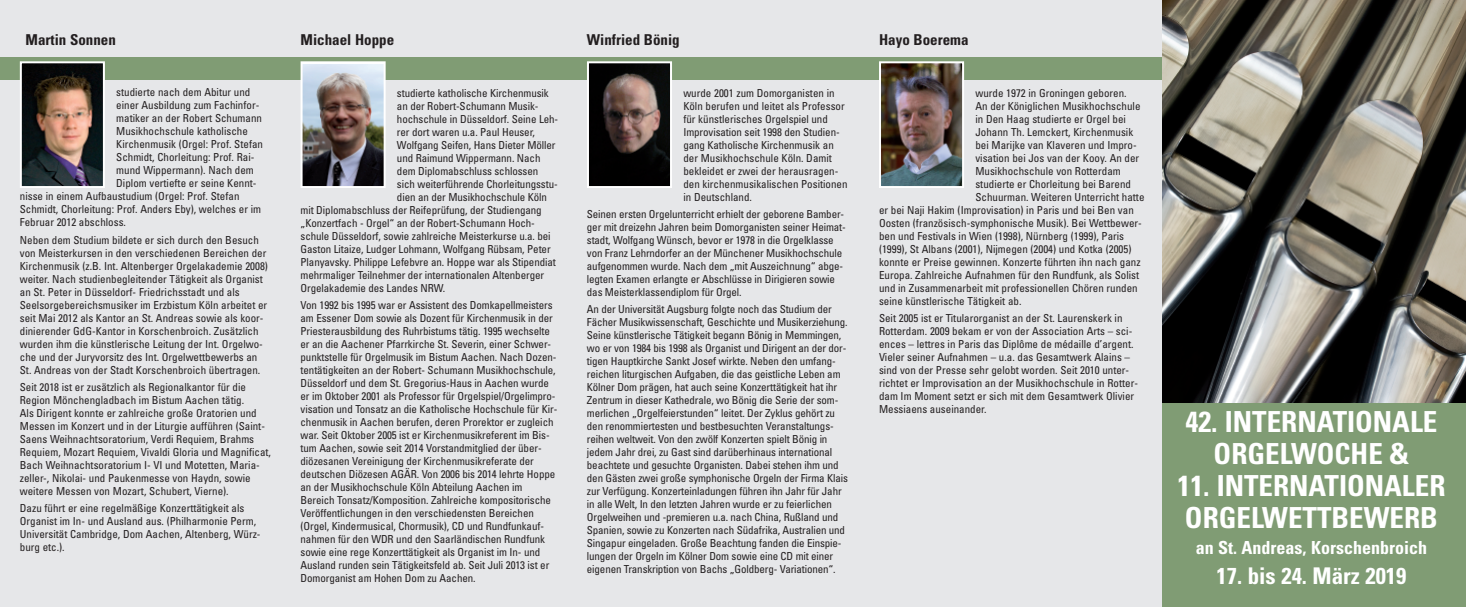
<style>
.page{position:relative;width:1466px;height:607px;background:#fff}
.page>*{position:absolute;margin:0;border:0;box-sizing:border-box;transform-origin:0 0}
.t1{font:700 condensed 29px/32px "Univers";color:#fff;text-align:center}
.t2{font:700 condensed 23px "Univers";color:#fff}
.t3{font:700 condensed 18px "Univers";color:#fff}
.t4{font:700 condensed 15px "Univers";color:#231f20}
.t5{font:condensed 11px/13px "Univers";letter-spacing:-.01em;color:#231f20}
</style>
<div class="page">
<div style="left:0;top:0;width:1162px;height:607px;background:#e6e7e9"></div>
<div style="left:0;top:57px;width:1162px;height:22px;background:#809c74"></div>
<img style="left:303px;top:64px;width:80px;height:121px">
<div style="left:300px;top:61px;width:86px;height:127px;border:2px solid #fff"></div>
<img style="left:590px;top:64px;width:79px;height:121px">
<div style="left:587px;top:61px;width:85px;height:127px;border:2px solid #fff"></div>
<img style="left:882px;top:64px;width:79px;height:121px">
<div style="left:879px;top:61px;width:85px;height:127px;border:2px solid #fff"></div>
<img style="left:23px;top:64px;width:79px;height:121px">
<div style="left:20px;top:61px;width:85px;height:127px;border:2px solid #fff"></div>
<div style="left:1162px;top:403px;width:304px;height:204px;background:#809c74"></div>
<img style="left:1162px;top:0;width:304px;height:403px">
<h3 class="t4" style="left:26px;top:34px;width:92px">Martin Sonnen</h3>
<p class="t5" style="left:116px;top:87px;width:136px">studierte nach dem Abitur und</p>
<p class="t5" style="left:116px;top:100px;width:145px">einer Ausbildung zum Fachinfor-</p>
<p class="t5" style="left:116px;top:113px;width:147px">matiker an der Robert Schumann</p>
<p class="t5" style="left:116px;top:126px;width:133px">Musikhochschule katholische</p>
<p class="t5" style="left:116px;top:139px;width:148px">Kirchenmusik (Orgel: Prof. Stefan</p>
<p class="t5" style="left:116px;top:152px;width:140px">Schmidt, Chorleitung: Prof. Rai-</p>
<p class="t5" style="left:116px;top:165px;width:139px">mund Wippermann). Nach dem</p>
<p class="t5" style="left:116px;top:178px;width:142px">Diplom vertiefte er seine Kennt-</p>
<p class="t5" style="left:20px;top:191px;width:221px">nisse in einem Aufbaustudium (Orgel: Prof. Stefan</p>
<p class="t5" style="left:20px;top:204px;width:243px">Schmidt, Chorleitung: Prof. Anders Eby), welches er im</p>
<p class="t5" style="left:20px;top:217px;width:108px">Februar 2012 abschloss.</p>
<p class="t5" style="left:20px;top:234px;width:250px">Neben dem Studium bildete er sich durch den Besuch von Meisterkursen in den verschiedenen Bereichen der Kirchenmusik (z.B. Int. Altenberger Orgelakademie 2008) weiter. Nach studienbegleitender Tätigkeit als Organist an St. Peter in Düsseldorf- Friedrichsstadt und als Seelsorgebereichsmusiker im Erzbistum Köln arbeitet er seit Mai 2012 als Kantor an St. Andreas sowie als koor&shy;dinierender GdG-Kantor in Korschenbroich. Zusätzlich wurden ihm die künstlerische Leitung der Int. Orgelwo&shy;che und der Juryvorsitz des Int. Orgelwettbewerbs an St. Andreas von der Stadt Korschenbroich übertragen.</p>
<p class="t5" style="left:20px;top:381px;width:253px">Seit 2018 ist er zusätzlich als Regionalkantor für die Region Mönchengladbach im Bistum Aachen tätig.<br>Als Dirigent konnte er zahlreiche große Oratorien und Messen im Konzert und in der Liturgie aufführen (Saint-Saens Weihnachtsoratorium, Verdi Requiem, Brahms Requiem, Mozart Requiem, Vivaldi Gloria und Magnificat, Bach Weihnachtsoratorium I- VI und Motetten, Maria&shy;zeller-, Nikolai- und Paukenmesse von Haydn, sowie weitere Messen von Mozart, Schubert, Vierne).</p>
<p class="t5" style="left:20px;top:503px;width:242px">Dazu führt er eine regelmäßige Konzerttätigkeit als Organist im In- und Ausland aus. (Philharmonie Perm, Universität Cambridge, Dom Aachen, Altenberg, Würz&shy;burg etc.).</p>
<h3 class="t4" style="left:300px;top:34px;width:95px">Michael Hoppe</h3>
<p class="t5" style="left:397px;top:87px;width:153px">studierte katholische Kirchenmusik</p>
<p class="t5" style="left:397px;top:100px;width:143px">an der Robert-Schumann Musik-</p>
<p class="t5" style="left:397px;top:113px;width:163px">hochschule in Düsseldorf. Seine Leh-</p>
<p class="t5" style="left:397px;top:126px;width:139px">rer dort waren u.a. Paul Heuser,</p>
<p class="t5" style="left:397px;top:139px;width:160px">Wolfgang Seifen, Hans Dieter Möller</p>
<p class="t5" style="left:397px;top:152px;width:145px">und Raimund Wippermann. Nach</p>
<p class="t5" style="left:397px;top:165px;width:143px">dem Diplomabschluss schlossen</p>
<p class="t5" style="left:397px;top:178px;width:162px">sich weiterführende Chorleitungsstu-</p>
<p class="t5" style="left:397px;top:191px;width:152px">dien an der Musikhochschule Köln</p>
<p class="t5" style="left:300px;top:204px;width:243px">mit Diplomabschluss der Reifeprüfung, der Studiengang</p>
<p class="t5" style="left:300px;top:217px;width:236px">„Konzertfach - Orgel“ an der Robert-Schumann Hoch-</p>
<p class="t5" style="left:300px;top:230px;width:252px">schule Düsseldorf, sowie zahlreiche Meisterkurse u.a. bei</p>
<p class="t5" style="left:300px;top:243px;width:252px">Gaston Litaize, Ludger Lohmann, Wolfgang Rübsam, Peter</p>
<p class="t5" style="left:300px;top:256px;width:257px">Planyavsky. Philippe Lefebvre an. Hoppe war als Stipendiat</p>
<p class="t5" style="left:300px;top:269px;width:245px">mehrmaliger Teilnehmer der internationalen Altenberger</p>
<p class="t5" style="left:300px;top:282px;width:146px">Orgelakademie des Landes NRW.</p>
<p class="t5" style="left:300px;top:299px;width:258px">Von 1992 bis 1995 war er Assistent des Domkapellmeisters am Essener Dom sowie als Dozent für Kirchenmusik in der Priesterausbildung des Ruhrbistums tätig. 1995 wechselte er an die Aachener Pfarrkirche St. Severin, einer Schwer&shy;punktstelle für Orgelmusik im Bistum Aachen. Nach Dozen&shy;tentätigkeiten an der Robert- Schumann Musikhochschule, Düsseldorf und dem St. Gregorius-Haus in Aachen wurde er im Oktober 2001 als Professor für Orgelspiel/Orgelimpro&shy;visation und Tonsatz an die Katholische Hochschule für Kir&shy;chenmusik in Aachen berufen, deren Prorektor er zugleich war. Seit Oktober 2005 ist er Kirchenmusikreferent im Bis&shy;tum Aachen, sowie seit 2014 Vorstandmitglied der über&shy;diözesanen Vereinigung der Kirchenmusikreferate der deutschen Diözesen AGÄR. Von 2006 bis 2014 lehrte Hoppe an der Musikhochschule Köln Abteilung Aachen im Bereich Tonsatz/Komposition. Zahlreiche kompositorische Veröffentlichungen in den verschiedensten Bereichen (Orgel, Kindermusical, Chormusik), CD und Rundfunkauf&shy;nahmen für den WDR und den Saarländischen Rundfunk sowie eine rege Konzerttätigkeit als Organist im In- und Ausland runden sein Tätigkeitsfeld ab. Seit Juli 2013 ist er Domorganist am Hohen Dom zu Aachen.</p>
<h3 class="t4" style="left:587px;top:34px;width:94px">Winfried Bönig</h3>
<p class="t5" style="left:683px;top:87px;width:166px">wurde 2001 zum Domorganisten in Köln berufen und leitet als Professor für künstlerisches Orgelspiel und Improvisation seit 1998 den Studien&shy;gang Katholische Kirchenmusik an der Musikhochschule Köln. Damit bekleidet er zwei der herausragen&shy;den kirchenmusikalischen Positionen in Deutschland.</p>
<p class="t5" style="left:587px;top:208px;width:260px">Seinen ersten Orgelunterricht erhielt der geborene Bamber&shy;ger mit dreizehn Jahren beim Domorganisten seiner Heimat&shy;stadt, Wolfgang Wünsch, bevor er 1978 in die Orgelklasse von Franz Lehrndorfer an der Münchener Musikhochschule aufgenommen wurde. Nach dem „mit Auszeichnung“ abge&shy;legten Examen erlangte er Abschlüsse in Dirigieren sowie das Meisterklassendiplom für Orgel.</p>
<p class="t5" style="left:587px;top:304px;width:262px">An der Universität Augsburg folgte noch das Studium der Fächer Musikwissenschaft, Geschichte und Musikerziehung.<br>Seine künstlerische Tätigkeit begann Bönig in Memmingen, wo er von 1984 bis 1998 als Organist und Dirigent an der dor&shy;tigen Hauptkirche Sankt Josef wirkte. Neben den umfang&shy;reichen liturgischen Aufgaben, die das geistliche Leben am Kölner Dom prägen, hat auch seine Konzerttätigkeit hat ihr Zentrum in dieser Kathedrale, wo Bönig die Serie der som&shy;merlichen „Orgelfeierstunden“ leitet. Der Zyklus gehört zu den renommiertesten und bestbesuchten Veranstaltungs&shy;reihen weltweit. Von den zwölf Konzerten spielt Bönig in jedem Jahr drei, zu Gast sind darüberhinaus international beachtete und gesuchte Organisten. Dabei stehen ihm und den Gästen zwei große symphonische Orgeln der Firma Klais zur Verfügung. Konzerteinladungen führen ihn Jahr für Jahr in alle Welt, In den letzten Jahren wurde er zu feierlichen Orgelweihen und -premieren u.a. nach China, Rußland und Spanien, sowie zu Konzerten nach Südafrika, Australien und Singapur eingeladen. Große Beachtung fanden die Einspie&shy;lungen der Orgeln im Kölner Dom sowie eine CD mit einer eigenen Transkription von Bachs „Goldberg- Variationen“.</p>
<h3 class="t4" style="left:879px;top:34px;width:91px">Hayo Boerema</h3>
<p class="t5" style="left:975px;top:87px;width:153px">wurde 1972 in Groningen geboren.</p>
<p class="t5" style="left:975px;top:100px;width:167px">An der Königlichen Musikhochschule</p>
<p class="t5" style="left:975px;top:113px;width:152px">in Den Haag studierte er Orgel bei</p>
<p class="t5" style="left:975px;top:126px;width:159px">Johann Th. Lemckert, Kirchenmusik</p>
<p class="t5" style="left:975px;top:139px;width:163px">bei Marijke van Klaveren und Impro-</p>
<p class="t5" style="left:975px;top:152px;width:165px">visation bei Jos van der Kooy. An der</p>
<p class="t5" style="left:975px;top:165px;width:147px">Musikhochschule von Rotterdam</p>
<p class="t5" style="left:975px;top:178px;width:157px">studierte er Chorleitung bei Barend</p>
<p class="t5" style="left:975px;top:191px;width:171px">Schuurman. Weiteren Unterricht hatte</p>
<p class="t5" style="left:879px;top:204px;width:256px">er bei Naji Hakim (Improvisation) in Paris und bei Ben van</p>
<p class="t5" style="left:879px;top:217px;width:264px">Oosten (französisch-symphonische Musik). Bei Wettbewer-</p>
<p class="t5" style="left:879px;top:230px;width:247px">ben und Festivals in Wien (1998), Nürnberg (1999), Paris</p>
<p class="t5" style="left:879px;top:243px;width:254px">(1999), St Albans (2001), Nijmegen (2004) und Kotka (2005)</p>
<p class="t5" style="left:879px;top:256px;width:263px">konnte er Preise gewinnen. Konzerte führten ihn nach ganz</p>
<p class="t5" style="left:879px;top:269px;width:262px">Europa. Zahlreiche Aufnahmen für den Rundfunk, als Solist</p>
<p class="t5" style="left:879px;top:282px;width:260px">und in Zusammenarbeit mit professionellen Chören runden</p>
<p class="t5" style="left:879px;top:295px;width:144px">seine künstlerische Tätigkeit ab.</p>
<p class="t5" style="left:879px;top:312px;width:260px">Seit 2005 ist er Titularorganist an der St. Laurenskerk in Rotterdam. 2009 bekam er von der Association Arts – sci&shy;ences – lettres in Paris das Diplôme de médaille d’argent.<br>Vieler seiner Aufnahmen – u.a. das Gesamtwerk Alains – sind von der Presse sehr gelobt worden. Seit 2010 unter&shy;richtet er Improvisation an der Musikhochschule in Rotter&shy;dam Im Moment setzt er sich mit dem Gesamtwerk Olivier Messiaens auseinander.</p>
<h1 class="t1" style="left:1185px;top:408px;width:253px">42. INTERNATIONALE<br>ORGELWOCHE &amp;</h1>
<h1 class="t1" style="left:1177px;top:472px;width:269px;text-align:left">11. INTERNATIONALER<br>ORGELWETTBEWERB</h1>
<h3 class="t3" style="left:1195px;top:541px;width:233px">an St. Andreas, Korschenbroich</h3>
<h2 class="t2" style="left:1216px;top:567px;width:191px">17. bis 24. März 2019</h2>
</div>
